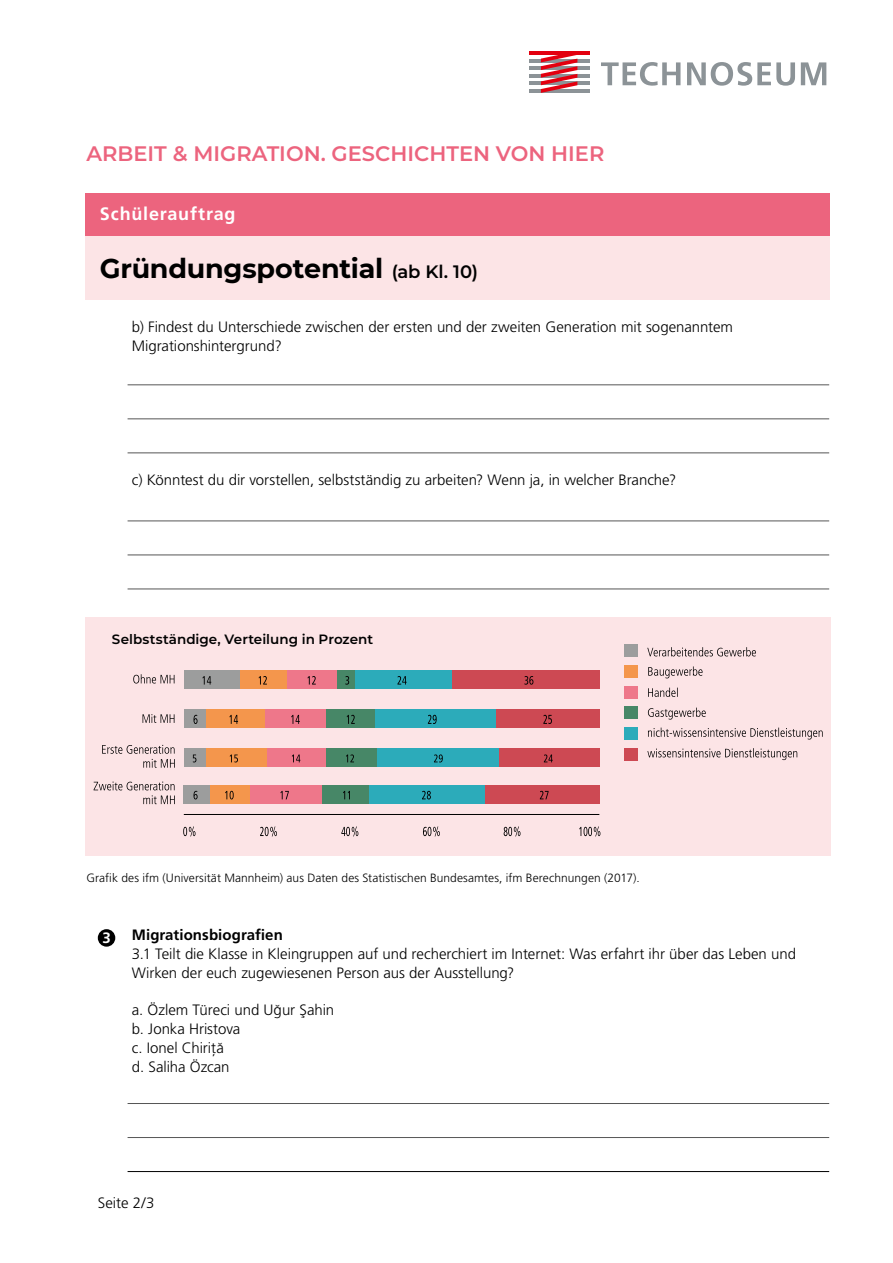
<style>
.page{position:relative;width:893px;height:1263px;background:#fff}
.page>*{position:absolute;margin:0;border:0;box-sizing:border-box;transform-origin:0 0}
.t1{font:700 27px "Montserrat";letter-spacing:-.01em;color:#000}
.t2{font:600 21px "Montserrat";color:#ec647e}
.t3{font:700 18px "Frutiger LT Pro";letter-spacing:.05em;color:#fff}
.t4{font:300 15px/18.8px "Frutiger LT Pro";color:#000}
.t5{font:700 15px "Frutiger LT Pro";letter-spacing:.005em;color:#000}
.t6{font:700 15px "Frutiger LT Pro";color:#fff}
.t7{font:600 13.5px "Montserrat";color:#000}
.t8{font:300 12px "Frutiger LT Pro";letter-spacing:.005em;color:#000}
.s1{font-weight:600;font-size:18px}
</style>
<div class="page">
<div style="left:85px;top:193px;width:744px;height:43px;background:#ec647e"></div>
<div style="left:85px;top:236px;width:744px;height:64px;background:#fce4e6"></div>
<hr style="left:128px;top:385px;width:701px;height:1px;background:#565656">
<hr style="left:128px;top:419px;width:701px;height:1px;background:#565656">
<hr style="left:128px;top:453px;width:701px;height:1px;background:#565656">
<hr style="left:128px;top:521px;width:701px;height:1px;background:#565656">
<hr style="left:128px;top:555px;width:701px;height:1px;background:#565656">
<hr style="left:128px;top:589px;width:701px;height:1px;background:#565656">
<hr style="left:128px;top:1103px;width:701px;height:1px;background:#565656">
<hr style="left:128px;top:1137px;width:701px;height:1px;background:#565656">
<hr style="left:128px;top:1171px;width:701px;height:1px;background:#000">
<div style="left:98px;top:929px;width:17px;height:18px;background:#000;border-radius:50%"></div>
<hr style="left:529px;top:51px;width:61px;height:4px;background:#e3000f">
<hr style="left:529px;top:59px;width:61px;height:3px;background:#8c9397">
<hr style="left:529px;top:66px;width:61px;height:4px;background:#8c9397">
<hr style="left:529px;top:74px;width:61px;height:4px;background:#8c9397">
<hr style="left:529px;top:81px;width:61px;height:4px;background:#8c9397">
<hr style="left:529px;top:89px;width:61px;height:4px;background:#8c9397">
<svg style="left:541px;top:55px;width:36px;height:38px"></svg>
<svg style="left:601px;top:62px;width:225px;height:24px"></svg>
<div style="left:85px;top:617px;width:746px;height:238px;background:#fce4e6"></div>
<hr style="left:184px;top:814px;width:415px;height:1px;background:#000">
<svg style="left:647px;top:647px;width:109px;height:9px"></svg>
<div style="left:624px;top:644px;width:13px;height:13px;background:#9c9d9d"></div>
<svg style="left:648px;top:688px;width:30px;height:9px"></svg>
<div style="left:624px;top:686px;width:13px;height:13px;background:#ee778a"></div>
<div style="left:184px;top:670px;width:56px;height:19px;background:#9c9d9d"></div>
<div style="left:241px;top:670px;width:47px;height:19px;background:#f4964c"></div>
<div style="left:287px;top:670px;width:50px;height:19px;background:#ee778a"></div>
<div style="left:337px;top:670px;width:18px;height:19px;background:#478767"></div>
<div style="left:355px;top:670px;width:97px;height:19px;background:#2cabba"></div>
<div style="left:452px;top:670px;width:147px;height:19px;background:#cd4953"></div>
<div style="left:184px;top:709px;width:22px;height:19px;background:#9c9d9d"></div>
<div style="left:206px;top:709px;width:59px;height:19px;background:#f4964c"></div>
<div style="left:265px;top:709px;width:61px;height:19px;background:#ee778a"></div>
<div style="left:326px;top:709px;width:51px;height:19px;background:#478767"></div>
<div style="left:375px;top:709px;width:121px;height:19px;background:#2cabba"></div>
<div style="left:496px;top:709px;width:103px;height:19px;background:#cd4953"></div>
<div style="left:184px;top:748px;width:22px;height:19px;background:#9c9d9d"></div>
<div style="left:206px;top:748px;width:62px;height:19px;background:#f4964c"></div>
<div style="left:268px;top:748px;width:58px;height:19px;background:#ee778a"></div>
<div style="left:326px;top:748px;width:51px;height:19px;background:#478767"></div>
<div style="left:377px;top:748px;width:123px;height:19px;background:#2cabba"></div>
<div style="left:499px;top:748px;width:100px;height:19px;background:#cd4953"></div>
<div style="left:184px;top:785px;width:26px;height:19px;background:#9c9d9d"></div>
<div style="left:210px;top:785px;width:40px;height:19px;background:#f4964c"></div>
<div style="left:250px;top:785px;width:73px;height:19px;background:#ee778a"></div>
<div style="left:323px;top:785px;width:46px;height:19px;background:#478767"></div>
<div style="left:369px;top:785px;width:116px;height:19px;background:#2cabba"></div>
<div style="left:485px;top:785px;width:114px;height:19px;background:#cd4953"></div>
<svg style="left:648px;top:727px;width:175px;height:12px"></svg>
<div style="left:624px;top:727px;width:13px;height:13px;background:#2cabba"></div>
<svg style="left:648px;top:666px;width:55px;height:12px"></svg>
<div style="left:624px;top:665px;width:14px;height:13px;background:#f4964c"></div>
<svg style="left:648px;top:708px;width:58px;height:11px"></svg>
<div style="left:624px;top:706px;width:14px;height:13px;background:#478767"></div>
<svg style="left:647px;top:748px;width:150px;height:12px"></svg>
<div style="left:624px;top:747px;width:14px;height:13px;background:#cd4953"></div>
<svg style="left:183px;top:826px;width:417px;height:10px"></svg>
<svg style="left:133px;top:674px;width:41px;height:9px"></svg>
<svg style="left:143px;top:714px;width:31px;height:9px"></svg>
<svg style="left:102px;top:745px;width:73px;height:23px"></svg>
<svg style="left:94px;top:781px;width:81px;height:23px"></svg>
<svg style="left:202px;top:676px;width:331px;height:9px"></svg>
<svg style="left:194px;top:715px;width:358px;height:9px"></svg>
<svg style="left:230px;top:754px;width:323px;height:8px"></svg>
<svg style="left:194px;top:791px;width:355px;height:8px"></svg>
<svg style="left:193px;top:754px;width:3px;height:8px"></svg>
<h2 class="t2" style="left:86px;top:138px;width:519px">ARBEIT &amp; MIGRATION. GESCHICHTEN VON HIER</h2>
<p class="t3" style="left:100px;top:203px;width:137px">Schülerauftrag</p>
<h1 class="t1" style="left:100px;top:249px;width:380px">Gründungspotential <span class="s1">(ab Kl. 10)</span></h1>
<h6 class="t4" style="left:132px;top:318px;width:603px">b) Findest du Unterschiede zwischen der ersten und der zweiten Generation mit sogenanntem<br>Migrationshintergrund?</h6>
<h6 class="t4" style="left:132px;top:471px;width:546px">c) Könntest du dir vorstellen, selbstständig zu arbeiten? Wenn ja, in welcher Branche?</h6>
<p class="t7" style="left:112px;top:629px;width:263px">Selbstständige, Verteilung in Prozent</p>
<p class="t8" style="left:86px;top:871px;width:555px">Grafik des ifm (Universität Mannheim) aus Daten des Statistischen Bundesamtes, ifm Berechnungen (2017).</p>
<h4 class="t6" style="left:103px;top:929px;width:10px">3</h4>
<h4 class="t5" style="left:132px;top:926px;width:153px">Migrationsbiografien</h4>
<h5 class="t4" style="left:132px;top:945px;width:666px">3.1 Teilt die Klasse in Kleingruppen auf und recherchiert im Internet: Was erfahrt ihr über das Leben und<br>Wirken der euch zugewiesenen Person aus der Ausstellung?</h5>
<p class="t4" style="left:132px;top:1001px;width:204px">a. Özlem Türeci und Uğur Şahin</p>
<p class="t4" style="left:132px;top:1020px;width:110px">b. Jonka Hristova</p>
<p class="t4" style="left:132px;top:1038px;width:94px">c. Ionel Chiriţă</p>
<p class="t4" style="left:132px;top:1057px;width:99px">d. Saliha Özcan</p>
<p class="t4" style="left:98px;top:1194px;width:58px">Seite 2/3</p>
</div>
